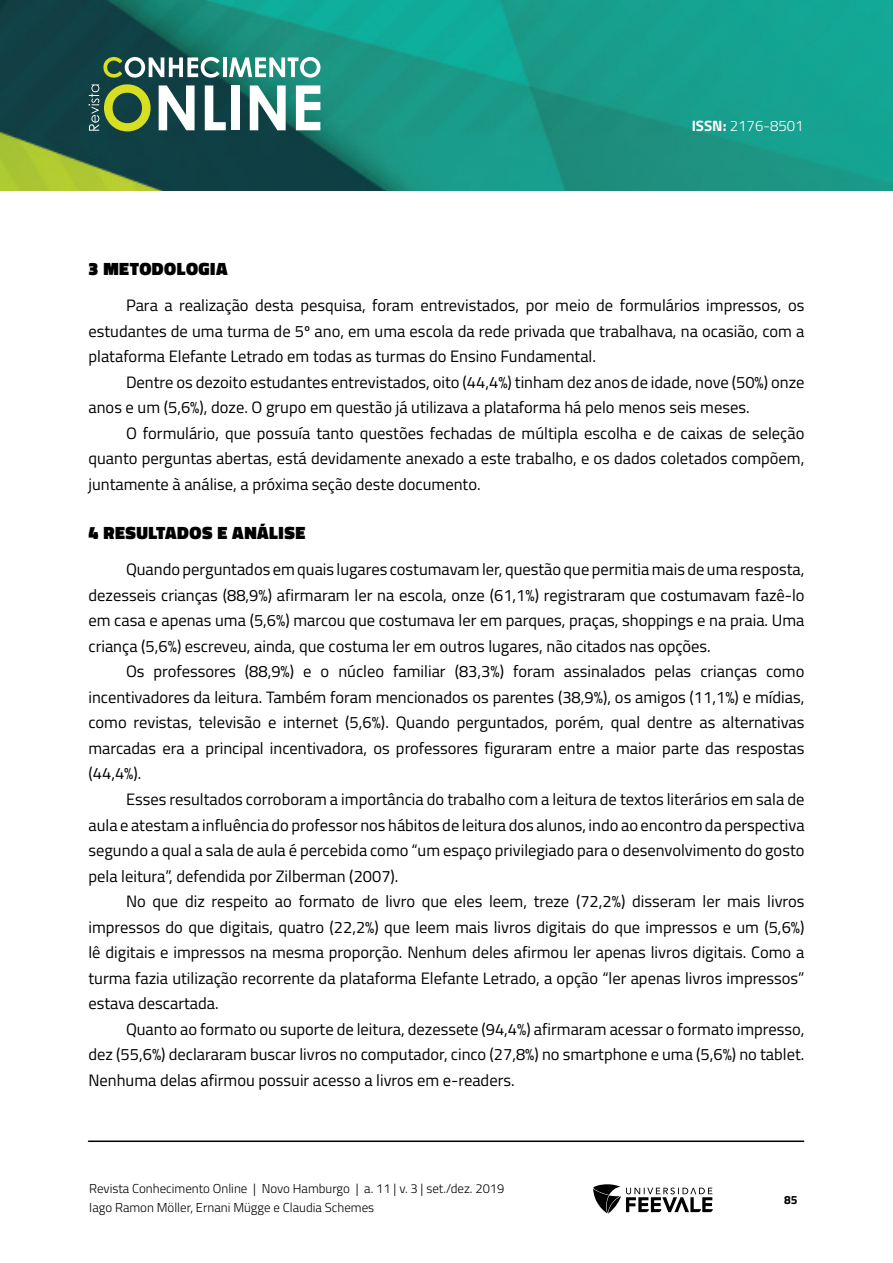
<style>
.page{position:relative;width:893px;height:1263px;background:#fff}
.page>*{position:absolute;margin:0;border:0;box-sizing:border-box;transform-origin:0 0}
.TÍTULO_1{font:900 18px "Titillium Web";letter-spacing:.03em;color:#000}
.Corpo{font:16.5px/25.5px "Titillium Web";color:#000;text-align:justify}
.t1{font:300 15px "Titillium Web";color:#fff}
.t2{font:300 12.9px/19.5px "Titillium Web";color:#000}
.t3{font:700 12px "Titillium Web";color:#000}
.s1{font-weight:700}
</style>
<div class="page">
<img style="left:0;top:0;width:893px;height:190px">
<svg style="left:593px;top:1184px;width:120px;height:29px"></svg>
<svg style="left:103px;top:57px;width:117px;height:21px"></svg>
<hr style="left:223px;top:57px;width:3px;height:20px;background:#fff">
<svg style="left:229px;top:57px;width:91px;height:21px"></svg>
<svg style="left:88px;top:84px;width:63px;height:47px;background:#5e7e3f"></svg>
<svg style="left:159px;top:85px;width:36px;height:45px"></svg>
<svg style="left:205px;top:85px;width:21px;height:45px"></svg>
<div style="left:232px;top:85px;width:8px;height:45px;background:#fff"></div>
<svg style="left:250px;top:85px;width:36px;height:45px"></svg>
<svg style="left:296px;top:85px;width:24px;height:45px"></svg>
<hr style="left:88px;top:1140px;width:716px;height:2px;background:#000">
<p class="t1" style="left:692px;top:115px;width:114px"><span class="s1">ISSN:</span> 2176-8501</p>
<p class="TÍTULO_1" style="left:88px;top:256px;width:141px">3 METODOLOGIA</p>
<p class="Corpo" style="left:88px;top:292px;width:717px;text-indent:38px">Para a realização desta pesquisa, foram entrevistados, por meio de formulários impressos, os estudantes de uma turma de 5º ano, em uma escola da rede privada que trabalhava, na ocasião, com a plataforma Elefante Letrado em todas as turmas do Ensino Fundamental.</p>
<p class="Corpo" style="left:88px;top:369px;width:717px;text-indent:38px">Dentre os dezoito estudantes entrevistados, oito (44,4%) tinham dez anos de idade, nove (50%) onze anos e um (5,6%), doze. O grupo em questão já utilizava a plataforma há pelo menos seis meses.</p>
<p class="Corpo" style="left:88px;top:420px;width:717px;text-indent:38px">O formulário, que possuía tanto questões fechadas de múltipla escolha e de caixas de seleção quanto perguntas abertas, está devidamente anexado a este trabalho, e os dados coletados compõem, juntamente à análise, a próxima seção deste documento.</p>
<p class="TÍTULO_1" style="left:88px;top:520px;width:218px">4 RESULTADOS E ANÁLISE</p>
<p class="Corpo" style="left:88px;top:556px;width:717px;text-indent:38px">Quando perguntados em quais lugares costumavam ler, questão que permitia mais de uma resposta, dezesseis crianças (88,9%) afirmaram ler na escola, onze (61,1%) registraram que costumavam fazê-lo em casa e apenas uma (5,6%) marcou que costumava ler em parques, praças, shoppings e na praia. Uma criança (5,6%) escreveu, ainda, que costuma ler em outros lugares, não citados nas opções.</p>
<p class="Corpo" style="left:88px;top:658px;width:717px;text-indent:38px">Os professores (88,9%) e o núcleo familiar (83,3%) foram assinalados pelas crianças como incentivadores da leitura. Também foram mencionados os parentes (38,9%), os amigos (11,1%) e mídias, como revistas, televisão e internet (5,6%). Quando perguntados, porém, qual dentre as alternativas marcadas era a principal incentivadora, os professores figuraram entre a maior parte das respostas (44,4%).</p>
<p class="Corpo" style="left:88px;top:786px;width:718px;text-indent:38px">Esses resultados corroboram a importância do trabalho com a leitura de textos literários em sala de aula e atestam a influência do professor nos hábitos de leitura dos alunos, indo ao encontro da perspectiva segundo a qual a sala de aula é percebida como “um espaço privilegiado para o desenvolvimento do gosto pela leitura”, defendida por Zilberman (2007).</p>
<p class="Corpo" style="left:88px;top:888px;width:717px;text-indent:38px">No que diz respeito ao formato de livro que eles leem, treze (72,2%) disseram ler mais livros impressos do que digitais, quatro (22,2%) que leem mais livros digitais do que impressos e um (5,6%) lê digitais e impressos na mesma proporção. Nenhum deles afirmou ler apenas livros digitais. Como a turma fazia utilização recorrente da plataforma Elefante Letrado, a opção “ler apenas livros impressos” estava descartada.</p>
<p class="Corpo" style="left:88px;top:1015px;width:717px;text-indent:38px">Quanto ao formato ou suporte de leitura, dezessete (94,4%) afirmaram acessar o formato impresso, dez (55,6%) declararam buscar livros no computador, cinco (27,8%) no smartphone e uma (5,6%) no tablet.<br>Nenhuma delas afirmou possuir acesso a livros em e-readers.</p>
<p class="t2" style="left:89px;top:1178px;width:417px">Revista Conhecimento Online | Novo Hamburgo | a. 11 | v. 3 | set./dez. 2019<br>Iago Ramon Möller, Ernani Mügge e Claudia Schemes</p>
<p class="t3" style="left:784px;top:1190px;width:15px">85</p>
</div>
